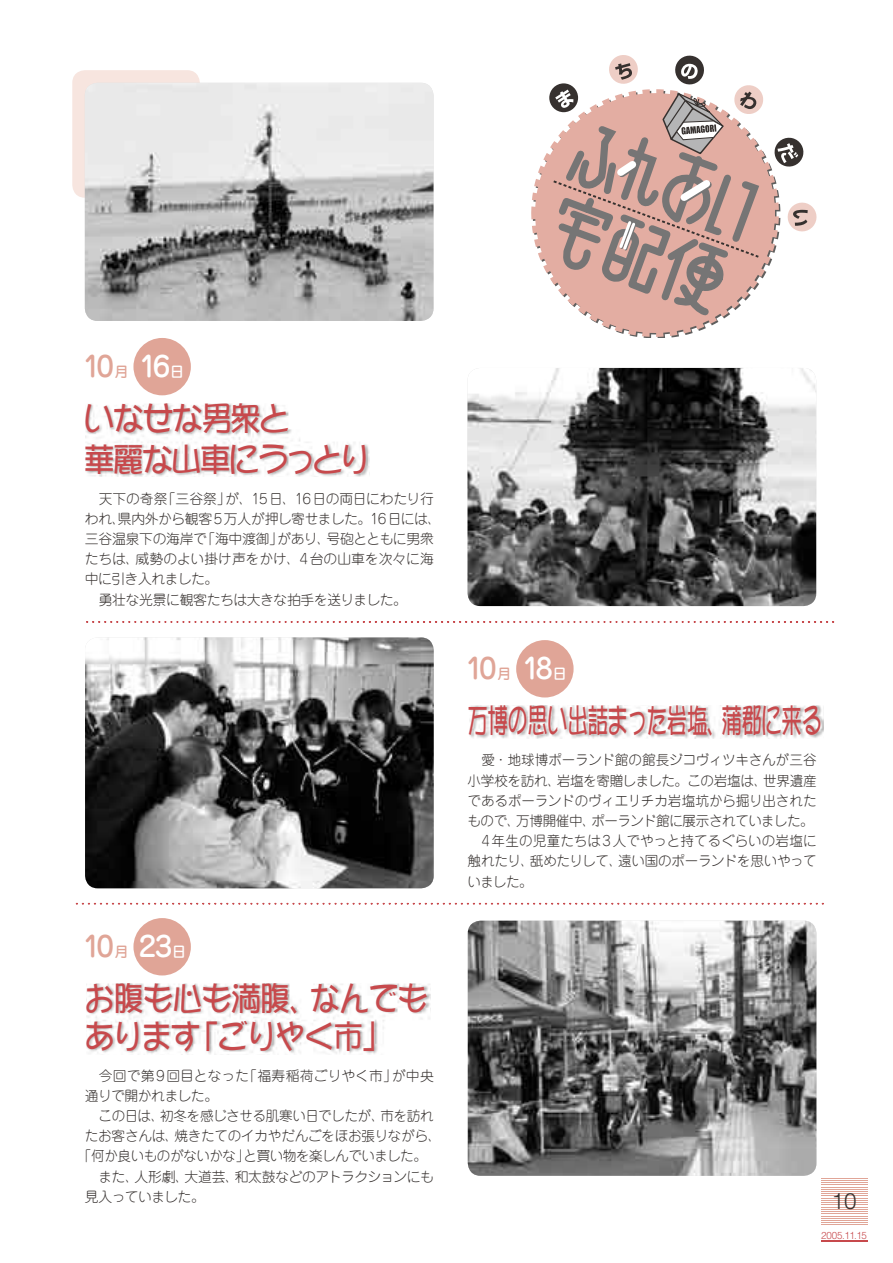
<style>
.page{position:relative;width:893px;height:1263px;background:#fff}
.page>*{position:absolute;margin:0;border:0;box-sizing:border-box;transform-origin:0 0}
.t1{font:32.55px/37.2px "DFPOP1 Std W5";letter-spacing:-.025em;color:#c7494c;scale:.91 1}
.t2{font:32.55px "DFPOP1 Std W5";letter-spacing:-.025em;color:#c7494c;scale:.63 1}
.t3{font:32.55px/40.3px "DFPOP1 Std W5";letter-spacing:-.07em;color:#c7494c;scale:.95 1}
.t4{font:500 27.9px "Jun 34 Pro";color:#fff}
.t5{font:500 27.9px "Jun 34 Pro";color:#e0a597}
.t6{font:300 22.5px "Helvetica";color:#36312f}
.t7{font:500 13.95px "Jun 34 Pro";color:#fff}
.t8{font:500 13.95px "Jun 34 Pro";color:#e0a597}
.t9{font:300 13.8px/20.2px "Jun 101 Pro";letter-spacing:-.02em;color:#36312f}
.t10{font:300 13.8px "Jun 101 Pro";letter-spacing:.01em;color:#36312f}
.t11{font:300 13.8px/20.2px "Jun 101 Pro";letter-spacing:-.045em;color:#36312f}
.t12{font:300 10.05px "Helvetica";letter-spacing:-.015em;color:#c7494c}
</style>
<div class="page">
<hr style="left:0;top:978px;width:1px;height:285px;background:#edcabf">
<svg style="left:86px;top:621px;width:748px;height:2px"></svg>
<div style="left:72px;top:70px;width:128px;height:128px;background:#f7e5df;border-radius:13px"></div>
<svg style="left:531px;top:93px;width:248px;height:244px"></svg>
<svg style="left:549px;top:83px;width:29px;height:29px"></svg>
<svg style="left:773px;top:136px;width:31px;height:32px"></svg>
<svg style="left:787px;top:202px;width:29px;height:30px"></svg>
<svg style="left:551px;top:56px;width:213px;height:265px"></svg>
<img style="left:85px;top:83px;width:348px;height:238px">
<img style="left:86px;top:404px;width:283px;height:72px">
<div style="left:133px;top:338px;width:58px;height:57px;background:#e0a597;border-radius:50%"></div>
<img style="left:468px;top:368px;width:348px;height:238px">
<img style="left:87px;top:984px;width:343px;height:70px">
<div style="left:133px;top:918px;width:58px;height:57px;background:#e0a597;border-radius:50%"></div>
<img style="left:85px;top:637px;width:349px;height:251px">
<img style="left:468px;top:921px;width:348px;height:255px">
<img style="left:469px;top:706px;width:355px;height:33px">
<div style="left:516px;top:640px;width:58px;height:57px;background:#e0a597;border-radius:50%"></div>
<svg style="left:76px;top:903px;width:748px;height:1px"></svg>
<hr style="left:821px;top:1178px;width:46px;height:1px;background:#e0a597">
<hr style="left:821px;top:1225px;width:46px;height:1px;background:#e0a597">
<hr style="left:821px;top:1222px;width:46px;height:1px;background:#e0a597">
<hr style="left:821px;top:1220px;width:46px;height:1px;background:#e0a597">
<hr style="left:821px;top:1218px;width:46px;height:1px;background:#e0a597">
<hr style="left:821px;top:1216px;width:46px;height:1px;background:#e0a597">
<hr style="left:821px;top:1213px;width:46px;height:1px;background:#e0a597">
<hr style="left:821px;top:1211px;width:46px;height:1px;background:#e0a597">
<hr style="left:821px;top:1209px;width:46px;height:1px;background:#e0a597">
<hr style="left:821px;top:1207px;width:46px;height:1px;background:#e0a597">
<hr style="left:821px;top:1205px;width:46px;height:1px;background:#e0a597">
<hr style="left:821px;top:1202px;width:46px;height:1px;background:#e0a597">
<hr style="left:821px;top:1200px;width:46px;height:1px;background:#e0a597">
<hr style="left:821px;top:1198px;width:46px;height:1px;background:#e0a597">
<hr style="left:821px;top:1196px;width:46px;height:1px;background:#e0a597">
<hr style="left:821px;top:1193px;width:46px;height:1px;background:#e0a597">
<hr style="left:821px;top:1191px;width:46px;height:1px;background:#e0a597">
<hr style="left:821px;top:1189px;width:46px;height:1px;background:#e0a597">
<hr style="left:821px;top:1187px;width:46px;height:1px;background:#e0a597">
<hr style="left:821px;top:1184px;width:46px;height:1px;background:#e0a597">
<hr style="left:821px;top:1182px;width:46px;height:1px;background:#e0a597">
<hr style="left:821px;top:1180px;width:46px;height:1px;background:#e0a597">
<hr style="left:821px;top:1240px;width:46px;height:2px;background:#c7494c">
<h2 class="t5" style="left:84px;top:345px;width:32px">10</h2>
<p class="t8" style="left:114px;top:361px;width:15px">月</p>
<h2 class="t4" style="left:140px;top:345px;width:32px">16</h2>
<p class="t7" style="left:170px;top:361px;width:15px">日</p>
<h1 class="t3" style="left:84px;top:398px;width:303px">いなせな男衆と<br>華麗な山車にうっとり</h1>
<p class="t9" style="left:162px;top:487px;width:273px">「三谷祭が」、15日、16日の両日にわたり行</p>
<p class="t9" style="left:85px;top:487px;width:358px;text-indent:14px">天下の奇祭<br>われ県内外から観客5万人が押し寄せました。16日には、</p>
<p class="t9" style="left:112px;top:507px;width:15px">、</p>
<p class="t9" style="left:326px;top:527px;width:109px">号砲とともに男衆</p>
<p class="t9" style="left:277px;top:527px;width:55px">があり、</p>
<p class="t9" style="left:202px;top:527px;width:83px">「海中渡御」</p>
<p class="t9" style="left:135px;top:527px;width:300px;text-indent:-51px">三谷温泉下の海岸で<br>威勢のよい掛け声をかけ、4台の山車を次々に海</p>
<p class="t9" style="left:85px;top:547px;width:56px">たちは、</p>
<p class="t9" style="left:85px;top:567px;width:135px">中に引き入れました。</p>
<p class="t9" style="left:99px;top:588px;width:310px">勇壮な光景に観客たちは大きな拍手を送りました。</p>
<h2 class="t5" style="left:84px;top:925px;width:32px">10</h2>
<p class="t8" style="left:114px;top:941px;width:15px">月</p>
<h2 class="t4" style="left:139px;top:925px;width:35px">23</h2>
<p class="t7" style="left:172px;top:941px;width:15px">日</p>
<h1 class="t1" style="left:189px;top:980px;width:225px;text-indent:-104px">お腹も心も満腹、<br>「ごりやく市「</h1>
<h1 class="t1" style="left:310px;top:980px;width:131px">なんでも</h1>
<h1 class="t1" style="left:85px;top:1017px;width:129px">あります</h1>
<p class="t10" style="left:243px;top:1064px;width:155px">「福寿稲荷ごりやく市」</p>
<p class="t9" style="left:392px;top:1064px;width:44px">が中央</p>
<p class="t9" style="left:85px;top:1064px;width:166px;text-indent:14px">今回で第9回目となった通りで開かれました。</p>
<p class="t9" style="left:160px;top:1104px;width:226px">初冬を感じさせる肌寒い日でしたが、</p>
<p class="t9" style="left:380px;top:1104px;width:55px">市を訪れ</p>
<p class="t9" style="left:99px;top:1104px;width:67px">この日は、</p>
<p class="t9" style="left:175px;top:1124px;width:268px">焼きたてのイカやだんごをほお張りながら、</p>
<p class="t9" style="left:85px;top:1124px;width:95px">たお客さんは、</p>
<p class="t9" style="left:235px;top:1144px;width:201px;text-indent:-157px">「何か良いものがないかな」<br>和太鼓などのアトラクションにも</p>
<p class="t9" style="left:244px;top:1144px;width:185px">と買い物を楽しんでいました。</p>
<p class="t9" style="left:185px;top:1165px;width:56px">大道芸、</p>
<p class="t9" style="left:135px;top:1165px;width:56px">人形劇、</p>
<p class="t11" style="left:85px;top:1165px;width:121px;text-indent:14px">また、<br>見入っていました。</p>
<h2 class="t5" style="left:466px;top:647px;width:32px">10</h2>
<p class="t8" style="left:497px;top:663px;width:15px">月</p>
<h2 class="t4" style="left:523px;top:647px;width:32px">18</h2>
<p class="t7" style="left:553px;top:663px;width:15px">日</p>
<h1 class="t2" style="left:467px;top:703px;width:564px">万博の思い出詰まった岩塩 蒲郡に来る</h1>
<h1 class="t2" style="left:707px;top:703px;width:34px">、</h1>
<p class="t9" style="left:481px;top:748px;width:337px;text-align:right">愛・地球博ポーランド館の館長ジコヴィツキさんが三谷世界遺産</p>
<p class="t9" style="left:557px;top:769px;width:212px">岩塩を寄贈しました。この岩塩は、</p>
<p class="t9" style="left:468px;top:769px;width:95px">小学校を訪れ、</p>
<p class="t9" style="left:467px;top:789px;width:351px">であるポーランドのヴィエリチカ岩塩坑から掘り出された</p>
<p class="t9" style="left:591px;top:809px;width:224px">ポーランド館に展示されていました。</p>
<p class="t9" style="left:516px;top:809px;width:81px">万博開催中、</p>
<p class="t9" style="left:467px;top:809px;width:54px">もので、</p>
<p class="t10" style="left:481px;top:830px;width:337px">4年生の児童たちは3人でやっと持てるぐらいの岩塩に</p>
<p class="t9" style="left:618px;top:849px;width:200px">遠い国のポーランドを思いやって</p>
<p class="t9" style="left:467px;top:849px;width:68px">触れたり、いました。</p>
<p class="t9" style="left:530px;top:849px;width:94px">舐めたりして、</p>
<h3 class="t6" style="left:832px;top:1186px;width:27px">10</h3>
<p class="t12" style="left:821px;top:1229px;width:47px">2005.11.15</p>
</div>
